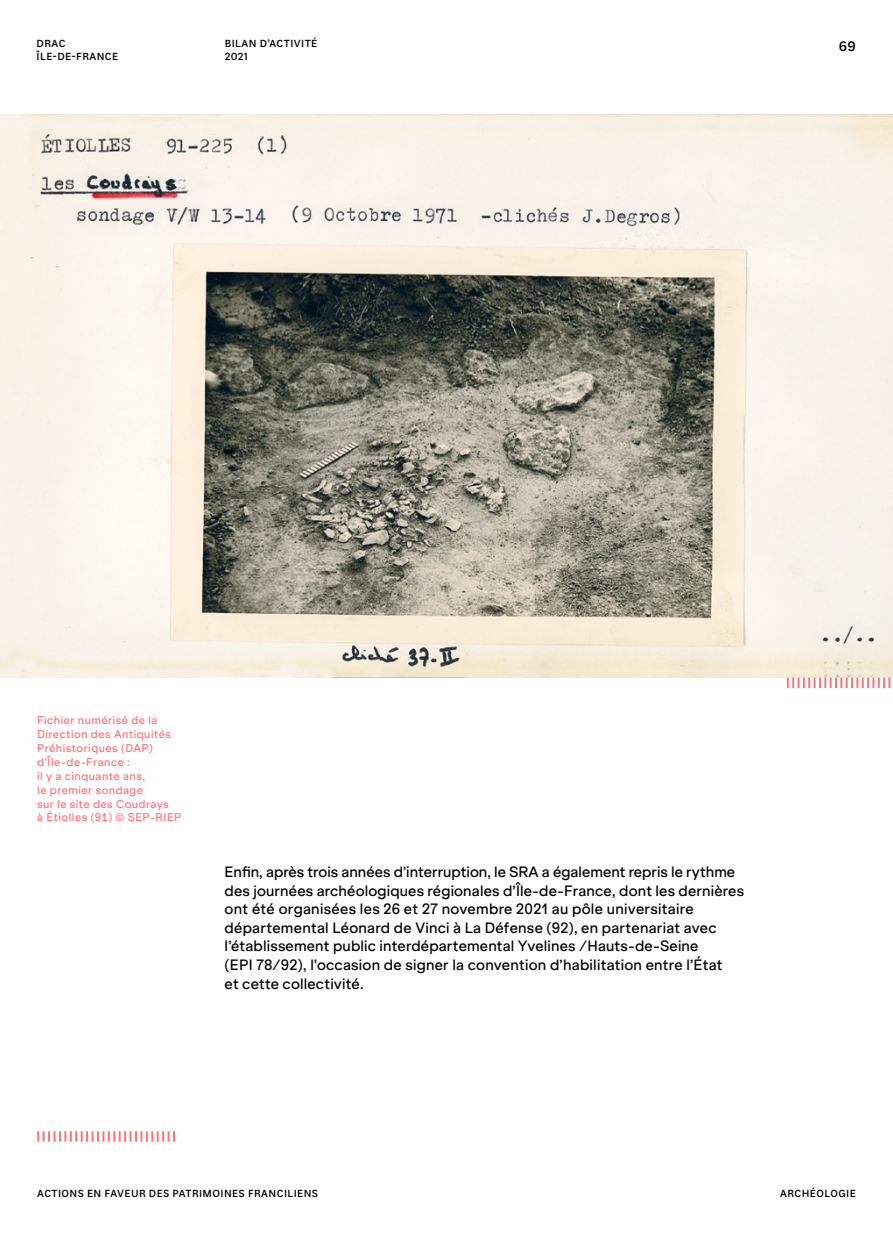
<style>
.page{position:relative;width:893px;height:1241px;background:#fff}
.page>*{position:absolute;margin:0;border:0;box-sizing:border-box;transform-origin:0 0}
.Texte_courant{font:500 14px/18.6px "Klarheit Grotesk";letter-spacing:.01em;color:#000}
.t1{font:14px "Lektorat Textvar";color:#000}
.Légende_non_décalée{font:500 10.5px/13.8px "Klarheit Grotesk";letter-spacing:.045em;color:#ff7276}
.t2{font:10.5px/14px "Lektorat Textvar";letter-spacing:.04em;color:#000}
</style>
<div class="page">
<img style="left:0;top:115px;width:893px;height:562px">
<svg style="left:37px;top:1131px;width:138px;height:10px"></svg>
<svg style="left:787px;top:677px;width:106px;height:11px"></svg>
<p class="t2" style="left:37px;top:36px;width:83px">DRAC<br>ÎLE-DE-FRANCE</p>
<p class="t2" style="left:225px;top:36px;width:94px">BILAN D’ACTIVITÉ<br>2021</p>
<p class="t1" style="left:839px;top:38px;width:18px">69</p>
<p class="Légende_non_décalée" style="left:37px;top:712px;width:146px">Fichier numérisé de la<br>Direction des Antiquités<br>Préhistoriques (DAP) d’Île-de-France :<br>il y a cinquante ans,<br>le premier sondage<br>sur le site des Coudrays<br>à Étiolles (91) © SEP-RIEP</p>
<p class="Texte_courant" style="left:225px;top:861px;width:521px">Enfin, après trois années d’interruption, le SRA a également repris le rythme des journées archéologiques régionales d’Île-de-France, dont les dernières ont été organisées les 26 et 27 novembre 2021 au pôle universitaire départemental Léonard de Vinci à La Défense (92), en partenariat avec l’établissement public interdépartemental Yvelines /Hauts-de-Seine<br>(EPI 78/92), l'occasion de signer la convention d’habilitation entre l’État<br>et cette collectivité.</p>
<p class="t2" style="left:37px;top:1186px;width:282px">ACTIONS EN FAVEUR DES PATRIMOINES FRANCILIENS</p>
<p class="t2" style="left:780px;top:1186px;width:77px">ARCHÉOLOGIE</p>
</div>
